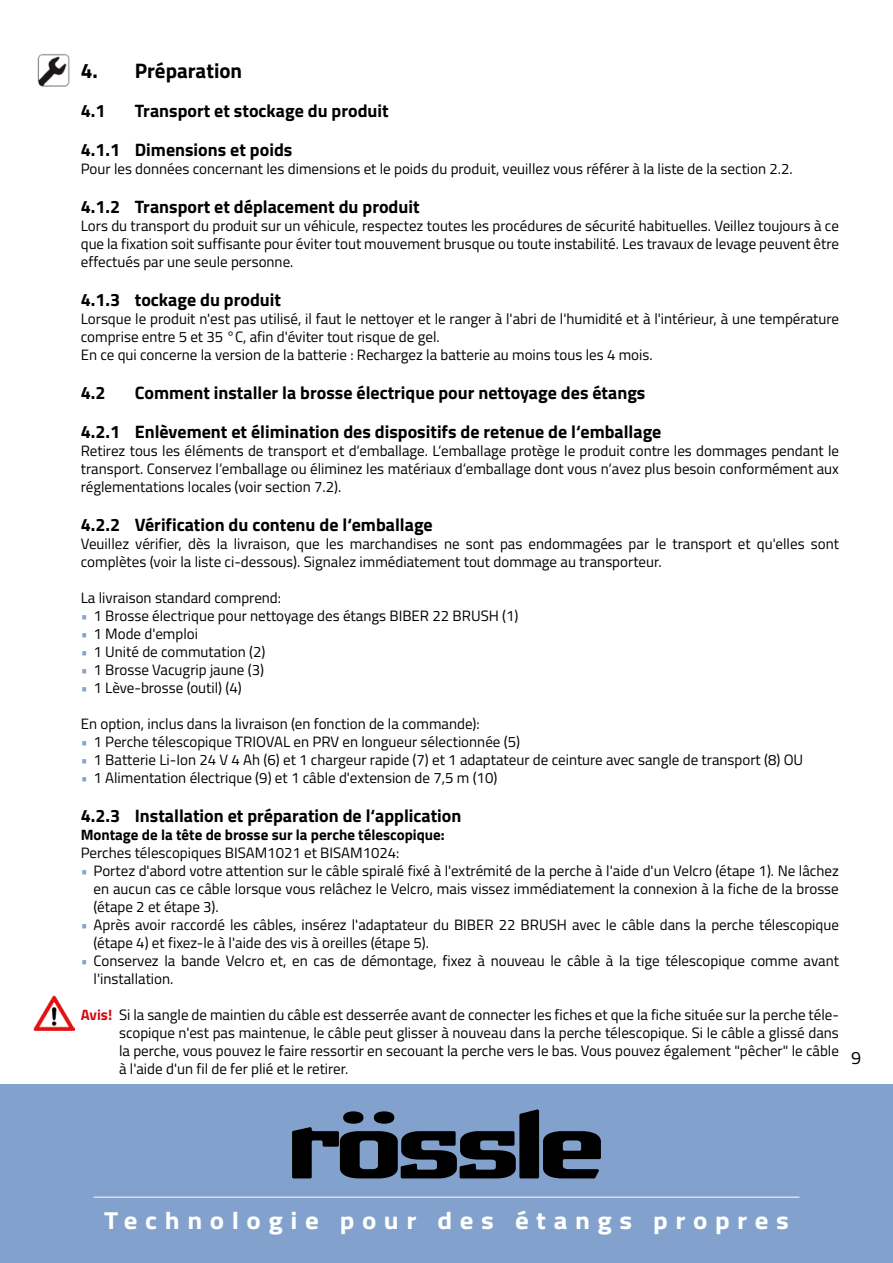
<style>
.page{position:relative;width:893px;height:1263px;background:#fff}
.page>*{position:absolute;margin:0;border:0;box-sizing:border-box;transform-origin:0 0}
.t1{font:700 24.6px "Titillium Web";letter-spacing:.28em;color:#fff;scale:1.1 1}
.t2{font:700 21px "Titillium Web";color:#000}
.t3{font:700 18px/39px "Titillium Web";color:#000}
.t4{font:18px "Titillium Web";color:#000}
.t5{font:15px/18px "Titillium Web";color:#000;text-align:justify}
.t6{font:700 15px "Titillium Web";color:#000}
.s1{color:#82a1cc}
.s2{font-weight:700;color:#d20a11}
</style>
<div class="page">
<img style="left:37px;top:54px;width:33px;height:33px">
<img style="left:34px;top:995px;width:40px;height:36px">
<div style="left:0;top:1084px;width:893px;height:179px;background:#82a1cc"></div>
<hr style="left:94px;top:1197px;width:705px;height:1px;background:#fff">
<svg style="left:292px;top:1109px;width:309px;height:69px"></svg>
<h2 class="t2" style="left:81px;top:54px;width:163px">4. Préparation</h2>
<p class="t3" style="left:81px;top:90px;width:26px">4.1</p>
<p class="t3" style="left:81px;top:90px;width:309px;text-indent:54px">Transport et stockage du produit<br>4.1.1 Dimensions et poids</p>
<p class="t5" style="left:81px;top:159px;width:711px">Pour les données concernant les dimensions et le poids du produit, veuillez vous référer à la liste de la section 2.2.</p>
<p class="t3" style="left:81px;top:186px;width:340px">4.1.2 Transport et déplacement du produit</p>
<p class="t5" style="left:81px;top:216px;width:760px">Lors du transport du produit sur un véhicule, respectez toutes les procédures de sécurité habituelles. Veillez toujours à ce que la fixation soit suffisante pour éviter tout mouvement brusque ou toute instabilité. Les travaux de levage peuvent être effectués par une seule personne.</p>
<p class="t3" style="left:81px;top:279px;width:202px">4.1.3 tockage du produit</p>
<p class="t5" style="left:81px;top:309px;width:760px;text-align:left">Lorsque le produit n'est pas utilisé, il faut le nettoyer et le ranger à l'abri de l'humidité et à l'intérieur, à une température comprise entre 5 et 35 °C, afin d'éviter tout risque de gel.<br>En ce qui concerne la version de la batterie : Rechargez la batterie au moins tous les 4 mois.</p>
<p class="t3" style="left:81px;top:372px;width:26px">4.2</p>
<p class="t3" style="left:81px;top:372px;width:582px;text-indent:54px">Comment installer la brosse électrique pour nettoyage des étangs<br>4.2.1 Enlèvement et élimination des dispositifs de retenue de l‘emballage</p>
<p class="t5" style="left:81px;top:441px;width:760px">Retirez tous les éléments de transport et d‘emballage. L‘emballage protège le produit contre les dommages pendant le transport. Conservez l‘emballage ou éliminez les matériaux d‘emballage dont vous n‘avez plus besoin conformément aux réglementations locales (voir section 7.2).</p>
<p class="t3" style="left:81px;top:504px;width:353px">4.2.2 Vérification du contenu de l‘emballage</p>
<p class="t5" style="left:81px;top:534px;width:760px">Veuillez vérifier, dès la livraison, que les marchandises ne sont pas endommagées par le transport et qu'elles sont complètes (voir la liste ci-dessous). Signalez immédiatement tout dommage au transporteur.</p>
<p class="t5" style="left:81px;top:588px;width:202px">La livraison standard comprend:</p>
<p class="t5" style="left:81px;top:606px;width:439px"><span class="s1">•</span> 1 Brosse électrique pour nettoyage des étangs BIBER 22 BRUSH (1)</p>
<p class="t5" style="left:81px;top:624px;width:119px"><span class="s1">•</span> 1 Mode d'emploi</p>
<p class="t5" style="left:81px;top:642px;width:186px"><span class="s1">•</span> 1 Unité de commutation (2)</p>
<p class="t5" style="left:81px;top:660px;width:185px"><span class="s1">•</span> 1 Brosse Vacugrip jaune (3)</p>
<p class="t5" style="left:81px;top:678px;width:163px"><span class="s1">•</span> 1 Lève-brosse (outil) (4)</p>
<p class="t5" style="left:81px;top:714px;width:400px">En option, inclus dans la livraison (en fonction de la commande):</p>
<p class="t5" style="left:81px;top:732px;width:441px"><span class="s1">•</span> 1 Perche télescopique TRIOVAL en PRV en longueur sélectionnée (5)</p>
<p class="t5" style="left:81px;top:750px;width:724px"><span class="s1">•</span> 1 Batterie Li-Ion 24 V 4 Ah (6) et 1 chargeur rapide (7) et 1 adaptateur de ceinture avec sangle de transport (8) OU</p>
<p class="t5" style="left:81px;top:768px;width:418px"><span class="s1">•</span> 1 Alimentation électrique (9) et 1 câble d'extension de 7,5 m (10)</p>
<p class="t3" style="left:81px;top:795px;width:382px">4.2.3 Installation et préparation de l‘application</p>
<p class="t6" style="left:81px;top:823px;width:365px">Montage de la tête de brosse sur la perche télescopique:</p>
<p class="t5" style="left:81px;top:843px;width:320px">Perches télescopiques BISAM1021 et BISAM1024:</p>
<p class="t5" style="left:94px;top:861px;width:747px;text-indent:-13px"><span class="s1">•</span> Portez d'abord votre attention sur le câble spiralé fixé à l'extrémité de la perche à l'aide d'un Velcro (étape 1). Ne lâchez en aucun cas ce câble lorsque vous relâchez le Velcro, mais vissez immédiatement la connexion à la fiche de la brosse (étape 2 et étape 3).</p>
<p class="t5" style="left:94px;top:915px;width:747px;text-indent:-13px"><span class="s1">•</span> Après avoir raccordé les câbles, insérez l'adaptateur du BIBER 22 BRUSH avec le câble dans la perche télescopique (étape 4) et fixez-le à l'aide des vis à oreilles (étape 5).</p>
<p class="t5" style="left:94px;top:951px;width:747px;text-indent:-13px"><span class="s1">•</span> Conservez la bande Velcro et, en cas de démontage, fixez à nouveau le câble à la tige télescopique comme avant l'installation.</p>
<p class="t5" style="left:119px;top:1005px;width:721px;text-indent:-38px"><span class="s2">Avis!</span> Si la sangle de maintien du câble est desserrée avant de connecter les fiches et que la fiche située sur la perche téle&shy;scopique n'est pas maintenue, le câble peut glisser à nouveau dans la perche télescopique. Si le câble a glissé dans la perche, vous pouvez le faire ressortir en secouant la perche vers le bas. Vous pouvez également "pêcher" le câble à l'aide d'un fil de fer plié et le retirer.</p>
<p class="t4" style="left:851px;top:1044px;width:12px">9</p>
<h1 class="t1" style="left:104px;top:1201px;width:624px">Technologie pour des étangs propres</h1>
</div>
